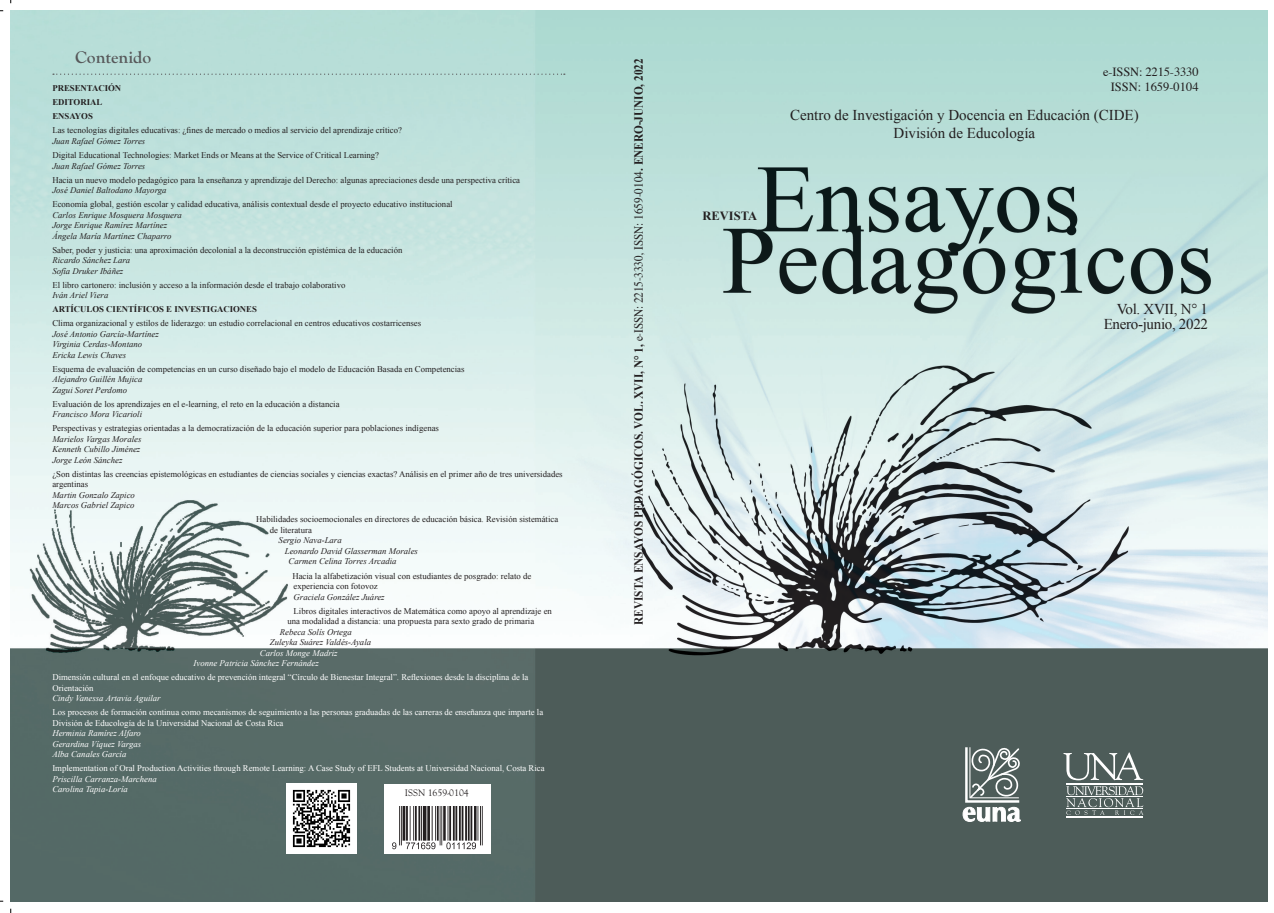
<style>
.page{position:relative;width:1274px;height:913px;background:#fff}
.page>*{position:absolute;margin:0;border:0;box-sizing:border-box;transform-origin:0 0}
.t1{font:700 17.5px "Goudy Old Sty";color:#57585a}
.t2{font:15px "Times New Roman";color:#231f20}
.t3{font:15px "Times New Roman";letter-spacing:-.02em;color:#231f20}
.t4{font:700 12.5px "Times New Roman";color:#231f20;scale:.9 1}
.t5{font:12.5px "Times";letter-spacing:-.005em;color:#231f20}
.t6{font:700 12.5px "Times New Roman";color:#231f20}
.t7{font:9.75px "Goudy Old Sty";color:#231f20}
.Indice_2{font:8.75px/10.5px "Times New Roman";color:#231f20}
.Indice_3{font:italic 8.75px "Times New Roman";color:#231f20}
.Indice_2-2{font:8.75px/10.5px "Times New Roman";color:#fff}
.Indice_3-2{font:italic 8.75px "Times New Roman";color:#fff}
.Indice_2-3{font:700 8.75px "Times New Roman";color:#231f20}
.s1{font-family:"Times";font-weight:400}
</style>
<div class="page">
<img style="left:11px;top:11px;width:1257px;height:890px">
<svg style="left:53px;top:74px;width:512px;height:1px"></svg>
<div style="left:384px;top:784px;width:107px;height:69px;background:#fff"></div>
<img style="left:392px;top:806px;width:91px;height:44px">
<img style="left:287px;top:784px;width:70px;height:69px">
<svg style="left:962px;top:745px;width:60px;height:77px"></svg>
<svg style="left:1066px;top:786px;width:77px;height:29px"></svg>
<hr style="left:1066px;top:783px;width:77px;height:1px;background:#fff">
<hr style="left:1066px;top:817px;width:77px;height:1px;background:#fff">
<hr style="left:1066px;top:808px;width:77px;height:1px;background:#fff">
<hr style="left:1066px;top:796px;width:77px;height:1px;background:#fff">
<svg style="left:1063px;top:752px;width:80px;height:28px"></svg>
<p class="t1" style="left:75px;top:48px;width:78px">Contenido</p>
<p class="Indice_2-3" style="left:52px;top:82px;width:70px">PRESENTACIÓN</p>
<p class="Indice_2-3" style="left:52px;top:96px;width:51px">EDITORIAL</p>
<p class="Indice_2-3" style="left:52px;top:110px;width:42px">ENSAYOS</p>
<p class="Indice_2" style="left:52px;top:125px;width:351px">Las tecnologías digitales educativas: ¿fines de mercado o medios al servicio del aprendizaje crítico?</p>
<p class="Indice_3" style="left:52px;top:135px;width:94px">Juan Rafael Gómez Torres</p>
<p class="Indice_2" style="left:52px;top:150px;width:328px">Digital Educational Technologies: Market Ends or Means at the Service of Critical Learning?</p>
<p class="Indice_3" style="left:52px;top:160px;width:94px">Juan Rafael Gómez Torres</p>
<p class="Indice_2" style="left:52px;top:174px;width:469px">Hacia un nuevo modelo pedagógico para la enseñanza y aprendizaje del Derecho: algunas apreciaciones desde una perspectiva crítica</p>
<p class="Indice_3" style="left:52px;top:184px;width:116px">José Daniel Baltodano Mayorga</p>
<p class="Indice_2" style="left:52px;top:199px;width:402px">Economía global, gestión escolar y calidad educativa, análisis contextual desde el proyecto educativo institucional</p>
<p class="Indice_3" style="left:52px;top:209px;width:131px">Carlos Enrique Mosquera Mosquera</p>
<p class="Indice_3" style="left:52px;top:219px;width:116px">Jorge Enrique Ramírez Martínez</p>
<p class="Indice_3" style="left:52px;top:230px;width:121px">Ángela María Martínez Chaparro</p>
<p class="Indice_2" style="left:52px;top:244px;width:352px">Saber, poder y justicia: una aproximación decolonial a la deconstrucción epistémica de la educación</p>
<p class="Indice_3" style="left:52px;top:254px;width:79px">Ricardo Sánchez Lara</p>
<p class="Indice_3" style="left:52px;top:265px;width:72px">Sofía Druker Ibáñez</p>
<p class="Indice_2" style="left:52px;top:279px;width:295px">El libro cartonero: inclusión y acceso a la información desde el trabajo colaborativo</p>
<p class="Indice_3" style="left:52px;top:289px;width:58px">Iván Ariel Viera</p>
<p class="Indice_2-3" style="left:52px;top:303px;width:206px">ARTÍCULOS CIENTÍFICOS E INVESTIGACIONES</p>
<p class="Indice_2" style="left:52px;top:318px;width:370px">Clima organizacional y estilos de liderazgo: un estudio correlacional en centros educativos costarricenses</p>
<p class="Indice_3" style="left:52px;top:328px;width:108px">José Antonio García-Martínez</p>
<p class="Indice_3" style="left:52px;top:338px;width:91px">Virginia Cerdas-Montano</p>
<p class="Indice_3" style="left:52px;top:349px;width:75px">Ericka Lewis Chaves</p>
<p class="Indice_2" style="left:52px;top:363px;width:414px">Esquema de evaluación de competencias en un curso diseñado bajo el modelo de Educación Basada en Competencias</p>
<p class="Indice_3" style="left:52px;top:373px;width:92px">Alejandro Guillén Mujica</p>
<p class="Indice_3" style="left:52px;top:384px;width:76px">Zagui Soret Perdomo</p>
<p class="Indice_2" style="left:52px;top:399px;width:289px">Evaluación de los aprendizajes en el e-learning, el reto en la educación a distancia</p>
<p class="Indice_3" style="left:52px;top:408px;width:91px">Francisco Mora Vicarioli</p>
<p class="Indice_2" style="left:52px;top:423px;width:388px">Perspectivas y estrategias orientadas a la democratización de la educación superior para poblaciones indígenas</p>
<p class="Indice_3" style="left:52px;top:433px;width:91px">Marielos Vargas Morales</p>
<p class="Indice_3" style="left:52px;top:443px;width:89px">Kenneth Cubillo Jiménez</p>
<p class="Indice_3" style="left:52px;top:454px;width:72px">Jorge León Sánchez</p>
<p class="Indice_2" style="left:52px;top:469px;width:512px">¿Son distintas las creencias epistemológicas en estudiantes de ciencias sociales y ciencias exactas? Análisis en el primer año de tres universidades argentinas</p>
<p class="Indice_3" style="left:52px;top:489px;width:84px">Martin Gonzalo Zapico</p>
<p class="Indice_3" style="left:52px;top:499px;width:84px">Marcos Gabriel Zapico</p>
<p class="Indice_2" style="left:270px;top:514px;width:290px;text-indent:-14px">Habilidades socioemocionales en directores de educación básica. Revisión sistemática de literatura</p>
<p class="Indice_3" style="left:279px;top:535px;width:65px">Sergio Nava-Lara</p>
<p class="Indice_3" style="left:285px;top:545px;width:135px">Leonardo David Glasserman Morales</p>
<p class="Indice_3" style="left:289px;top:556px;width:110px">Carmen Celina Torres Arcadia</p>
<p class="Indice_2" style="left:292px;top:570px;width:240px">Hacia la alfabetización visual con estudiantes de posgrado: relato de experiencia con fotovoz</p>
<p class="Indice_3" style="left:294px;top:591px;width:93px">Graciela González Juárez</p>
<p class="Indice_2" style="left:287px;top:605px;width:266px;text-indent:6px">Libros digitales interactivos de Matemática como apoyo al aprendizaje en una modalidad a distancia: una propuesta para sexto grado de primaria</p>
<p class="Indice_3" style="left:280px;top:626px;width:73px">Rebeca Solís Ortega</p>
<p class="Indice_3" style="left:270px;top:636px;width:103px">Zuleyka Suárez Valdés-Ayala</p>
<p class="Indice_3-2" style="left:260px;top:647px;width:79px">Carlos Monge Madriz</p>
<p class="Indice_3-2" style="left:194px;top:657px;width:127px">Ivonne Patricia Sánchez Fernández</p>
<p class="Indice_2-2" style="left:52px;top:672px;width:478px">Dimensión cultural en el enfoque educativo de prevención integral “Círculo de Bienestar Integral”. Reflexiones desde la disciplina de la<br>Orientación</p>
<p class="Indice_3-2" style="left:52px;top:692px;width:110px">Cindy Vanessa Artavia Aguilar</p>
<p class="Indice_2-2" style="left:52px;top:707px;width:492px">Los procesos de formación continua como mecanismos de seguimiento a las personas graduadas de las carreras de enseñanza que imparte la<br>División de Educología de la Universidad Nacional de Costa Rica</p>
<p class="Indice_3-2" style="left:52px;top:727px;width:90px">Herminia Ramírez Alfaro</p>
<p class="Indice_3-2" style="left:52px;top:738px;width:90px">Gerardina Víquez Vargas</p>
<p class="Indice_3-2" style="left:52px;top:748px;width:76px">Alba Canales García</p>
<p class="Indice_2-2" style="left:52px;top:763px;width:494px">Implementation of Oral Production Activities through Remote Learning: A Case Study of EFL Students at Universidad Nacional, Costa Rica</p>
<p class="Indice_3-2" style="left:52px;top:773px;width:106px">Priscilla Carranza-Marchena</p>
<p class="Indice_3-2" style="left:52px;top:783px;width:77px">Carolina Tapia-Loría</p>
<p class="t7" style="left:405px;top:787px;width:65px">ISSN 1659-0104</p>
<p class="t4" style="left:630px;top:625px;width:630px;rotate:-90deg">REVISTA ENSAYOS PEDAGÓGICOS. VOL. XVII, N° 1, <span class="s1">e-ISSN: 2215-3330, ISSN: 1659-0104</span>. ENERO-JUNIO, 2022</p>
<p class="t6" style="left:702px;top:207px;width:56px">REVISTA</p>
<p class="t5" style="left:1103px;top:60px;width:97px">e-ISSN: 2215-3330</p>
<p class="t5" style="left:1111px;top:75px;width:89px">ISSN: 1659-0104</p>
<p class="t2" style="left:790px;top:105px;width:350px">Centro de Investigación y Docencia en Educación (CIDE)</p>
<p class="t2" style="left:893px;top:123px;width:143px">División de Educología</p>
<p class="t2" style="left:1117px;top:299px;width:93px">Vol. XVII, N° 1</p>
<p class="t3" style="left:1104px;top:314px;width:106px">Enero-junio, 2022</p>
</div>
